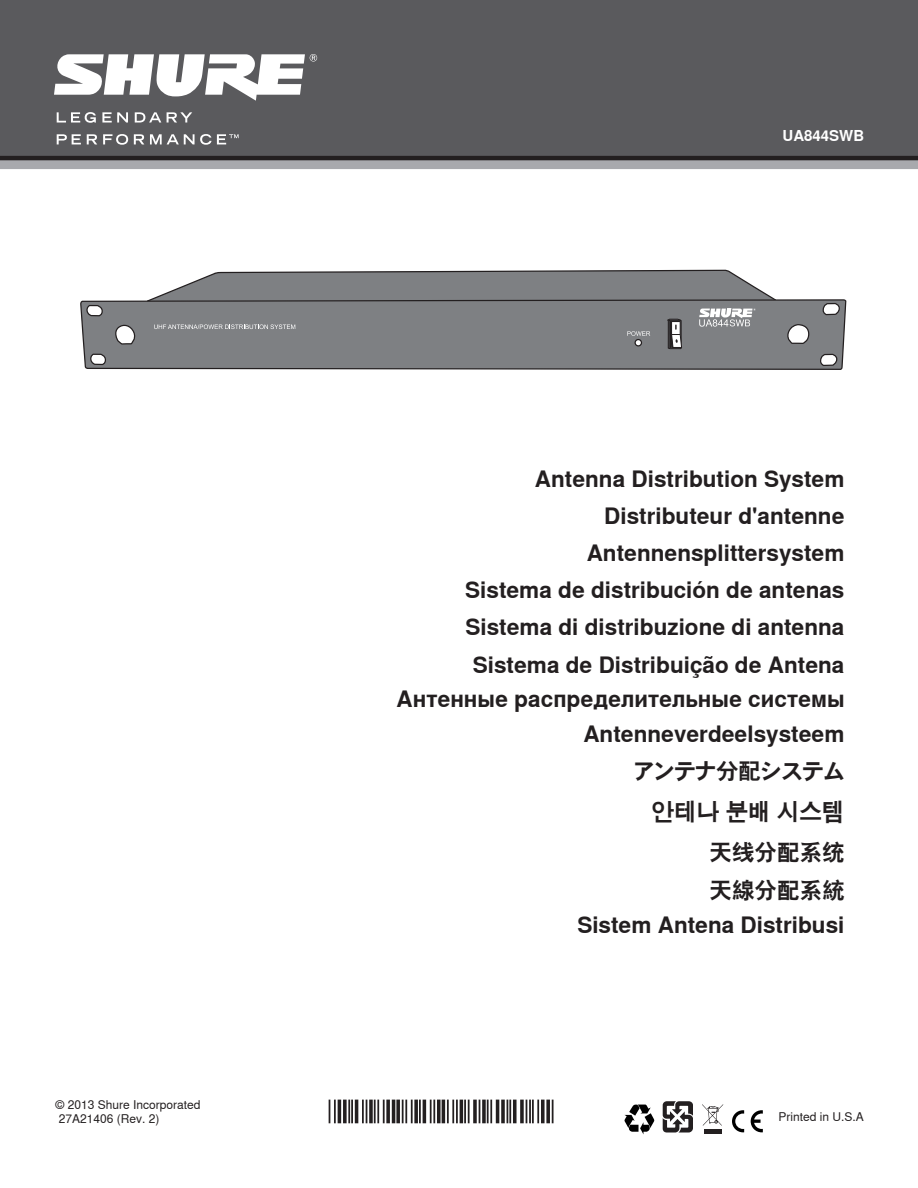
<style>
.page{position:relative;width:918px;height:1188px;background:#fff}
.page>*{position:absolute;margin:0;border:0;box-sizing:border-box;transform-origin:0 0}
.t1{font:700 22.5px "Nimbus Sans Global";color:#231f20}
.t2{font:22.5px "DFHS Gothic Std W7";letter-spacing:-.06em;color:#231f20}
.header_title{font:700 15px "Nimbus Sans Global";color:#fff}
.signoff{font:12px "Nimbus Sans Global";color:#231f20}
</style>
<div class="page">
<hr style="left:348px;top:1100px;width:2px;height:23px;background:#231f20">
<hr style="left:334px;top:1100px;width:2px;height:23px;background:#231f20">
<svg style="left:329px;top:1100px;width:1px;height:23px"></svg>
<svg style="left:343px;top:1100px;width:4px;height:23px"></svg>
<hr style="left:338px;top:1100px;width:3px;height:23px;background:#231f20">
<svg style="left:369px;top:1100px;width:4px;height:23px"></svg>
<svg style="left:366px;top:1100px;width:1px;height:23px"></svg>
<hr style="left:362px;top:1100px;width:2px;height:23px;background:#231f20">
<hr style="left:351px;top:1100px;width:2px;height:23px;background:#231f20">
<hr style="left:355px;top:1100px;width:3px;height:23px;background:#231f20">
<svg style="left:386px;top:1100px;width:4px;height:23px"></svg>
<hr style="left:374px;top:1100px;width:2px;height:23px;background:#231f20">
<hr style="left:383px;top:1100px;width:2px;height:23px;background:#231f20">
<hr style="left:377px;top:1100px;width:2px;height:23px;background:#231f20">
<hr style="left:392px;top:1100px;width:3px;height:23px;background:#231f20">
<svg style="left:396px;top:1100px;width:4px;height:23px"></svg>
<hr style="left:402px;top:1100px;width:2px;height:23px;background:#231f20">
<hr style="left:405px;top:1100px;width:2px;height:23px;background:#231f20">
<hr style="left:411px;top:1100px;width:2px;height:23px;background:#231f20">
<svg style="left:414px;top:1100px;width:4px;height:23px"></svg>
<svg style="left:437px;top:1100px;width:4px;height:23px"></svg>
<hr style="left:433px;top:1100px;width:2px;height:23px;background:#231f20">
<hr style="left:430px;top:1100px;width:2px;height:23px;background:#231f20">
<hr style="left:419px;top:1100px;width:2px;height:23px;background:#231f20">
<hr style="left:423px;top:1100px;width:3px;height:23px;background:#231f20">
<hr style="left:442px;top:1100px;width:3px;height:23px;background:#231f20">
<hr style="left:447px;top:1100px;width:2px;height:23px;background:#231f20">
<hr style="left:452px;top:1100px;width:2px;height:23px;background:#231f20">
<hr style="left:456px;top:1100px;width:2px;height:23px;background:#231f20">
<hr style="left:460px;top:1100px;width:3px;height:23px;background:#231f20">
<svg style="left:482px;top:1100px;width:4px;height:23px"></svg>
<hr style="left:468px;top:1100px;width:2px;height:23px;background:#231f20">
<svg style="left:479px;top:1100px;width:1px;height:23px"></svg>
<hr style="left:464px;top:1100px;width:2px;height:23px;background:#231f20">
<svg style="left:473px;top:1100px;width:4px;height:23px"></svg>
<svg style="left:501px;top:1100px;width:4px;height:23px"></svg>
<hr style="left:487px;top:1100px;width:2px;height:23px;background:#231f20">
<svg style="left:507px;top:1100px;width:1px;height:23px"></svg>
<hr style="left:490px;top:1100px;width:2px;height:23px;background:#231f20">
<hr style="left:496px;top:1100px;width:3px;height:23px;background:#231f20">
<svg style="left:513px;top:1100px;width:4px;height:23px"></svg>
<hr style="left:529px;top:1100px;width:2px;height:23px;background:#231f20">
<svg style="left:526px;top:1100px;width:1px;height:23px"></svg>
<hr style="left:509px;top:1100px;width:2px;height:23px;background:#231f20">
<svg style="left:520px;top:1100px;width:4px;height:23px"></svg>
<hr style="left:552px;top:1100px;width:2px;height:23px;background:#231f20">
<hr style="left:537px;top:1100px;width:2px;height:23px;background:#231f20">
<hr style="left:532px;top:1100px;width:2px;height:23px;background:#231f20">
<svg style="left:546px;top:1100px;width:4px;height:23px"></svg>
<svg style="left:541px;top:1100px;width:4px;height:23px"></svg>
<div style="left:0;top:0;width:918px;height:156px;background:#5a5a5d"></div>
<div style="left:0;top:160px;width:918px;height:9px;background:#a8a9ad"></div>
<hr style="left:0;top:156px;width:918px;height:4px;background:#231f20">
<svg style="left:54px;top:54px;width:263px;height:47px"></svg>
<svg style="left:57px;top:112px;width:39px;height:11px"></svg>
<svg style="left:102px;top:112px;width:26px;height:11px"></svg>
<svg style="left:135px;top:112px;width:26px;height:11px"></svg>
<svg style="left:167px;top:112px;width:25px;height:11px"></svg>
<svg style="left:57px;top:134px;width:24px;height:10px"></svg>
<svg style="left:87px;top:134px;width:10px;height:10px"></svg>
<svg style="left:103px;top:134px;width:25px;height:11px"></svg>
<svg style="left:134px;top:134px;width:10px;height:10px"></svg>
<svg style="left:150px;top:134px;width:89px;height:11px"></svg>
<svg style="left:663px;top:1101px;width:30px;height:32px"></svg>
<svg style="left:624px;top:1104px;width:31px;height:30px"></svg>
<svg style="left:153px;top:270px;width:621px;height:28px;background:#898a8d"></svg>
<svg style="left:80px;top:298px;width:766px;height:72px;background:#7c7e80"></svg>
<svg style="left:87px;top:304px;width:16px;height:13px"></svg>
<svg style="left:90px;top:353px;width:17px;height:13px"></svg>
<svg style="left:111px;top:323px;width:26px;height:22px"></svg>
<svg style="left:786px;top:324px;width:25px;height:21px"></svg>
<svg style="left:820px;top:353px;width:17px;height:14px"></svg>
<svg style="left:822px;top:302px;width:17px;height:14px"></svg>
<svg style="left:635px;top:340px;width:7px;height:6px"></svg>
<div style="left:634px;top:339px;width:8px;height:8px;border:1px solid #231f20;border-radius:50%"></div>
<svg style="left:627px;top:331px;width:23px;height:5px"></svg>
<svg style="left:154px;top:324px;width:141px;height:5px"></svg>
<svg style="left:667px;top:319px;width:15px;height:30px"></svg>
<svg style="left:699px;top:309px;width:57px;height:18px"></svg>
<svg style="left:732px;top:1110px;width:12px;height:22px"></svg>
<svg style="left:751px;top:1110px;width:12px;height:22px"></svg>
<svg style="left:702px;top:1104px;width:21px;height:22px"></svg>
<hr style="left:704px;top:1130px;width:17px;height:4px;background:#231f20">
<p class="header_title" style="left:782px;top:128px;width:83px">UA844SWB</p>
<p class="t1" style="left:535px;top:466px;width:311px">Antenna Distribution System</p>
<p class="t1" style="left:604px;top:503px;width:242px">Distributeur d'antenne</p>
<p class="t1" style="left:587px;top:540px;width:259px">Antennensplittersystem</p>
<p class="t1" style="left:465px;top:577px;width:381px">Sistema de distribución de antenas</p>
<p class="t1" style="left:466px;top:614px;width:380px">Sistema di distribuzione di antenna</p>
<p class="t1" style="left:473px;top:652px;width:373px">Sistema de Distribuição de Antena</p>
<p class="t1" style="left:397px;top:686px;width:450px">Антенные распределительные системы</p>
<p class="t1" style="left:583px;top:721px;width:263px">Antenneverdeelsysteem</p>
<p class="t2" style="left:633px;top:759px;width:214px">アンテナ分配システム</p>
<p class="t1" style="left:652px;top:799px;width:194px">안테나 분배 시스템</p>
<p class="t1" style="left:710px;top:839px;width:136px">天线分配系统</p>
<p class="t1" style="left:710px;top:877px;width:136px">天線分配系統</p>
<p class="t1" style="left:577px;top:912px;width:269px">Sistem Antena Distribusi</p>
<p class="signoff" style="left:56px;top:1098px;width:146px">© 2013 Shure Incorporated</p>
<p class="signoff" style="left:59px;top:1112px;width:102px">27A21406 (Rev. 2)</p>
<p class="signoff" style="left:779px;top:1109px;width:87px">Printed in U.S.A</p>
</div>
